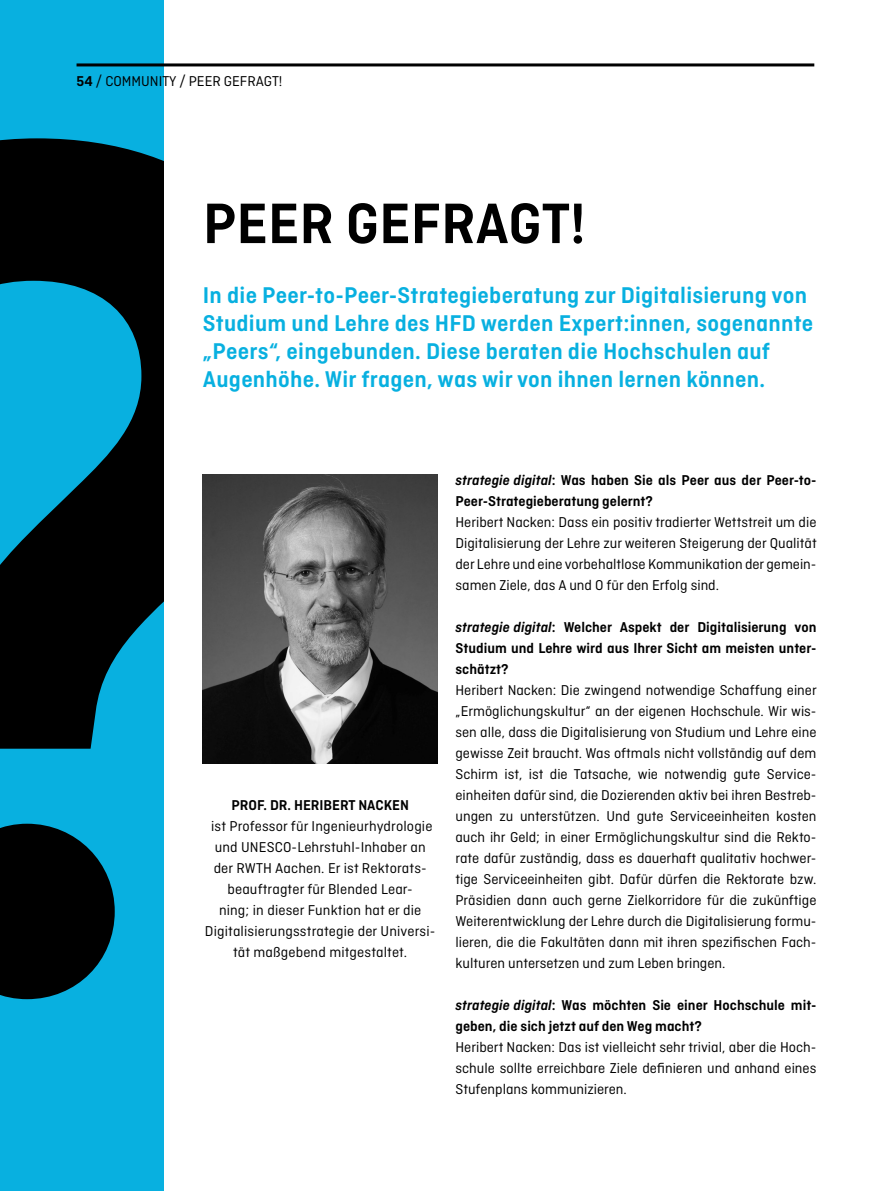
<style>
.page{position:relative;width:893px;height:1191px;background:#fff}
.page>*{position:absolute;margin:0;border:0;box-sizing:border-box;transform-origin:0 0}
.ueberschrift_versal{font:600 60px "Ciutadella";color:#000}
.unterueberschrift_16{font:600 24px/27.9px "Ciutadella";letter-spacing:.01em;color:#08b0e0}
.fliesstext_10pt{font:15px/21px "Ciutadella";color:#000}
.zwischenüberschrift{font:600 15px/21px "Ciutadella";color:#000}
.autorenname_zentrier{font:15px/21px "Ciutadella";letter-spacing:.01em;color:#000;text-align:center}
.autorenname_zentrier-2{font:600 15px "Ciutadella";color:#000}
.s1{font-weight:600}
.s2{font-style:italic}
</style>
<div class="page">
<img style="left:203px;top:474px;width:234px;height:289px">
<div style="left:0;top:0;width:164px;height:1191px;background:#08b0e0"></div>
<svg style="left:0;top:138px;width:164px;height:861px;fill:#000"></svg>
<hr style="left:77px;top:63px;width:737px;height:3px;background:#000">
<p class="fliesstext_10pt" style="left:77px;top:71px;width:207px"><span class="s1">54</span> / COMMUNITY / PEER GEFRAGT!</p>
<p class="ueberschrift_versal" style="left:203px;top:189px;width:384px">PEER GEFRAGT!</p>
<p class="unterueberschrift_16" style="left:203px;top:281px;width:612px">In die Peer-to-Peer-Strategieberatung zur Digitalisierung von Studium und Lehre des HFD werden Expert:innen, sogenannte „Peers“, eingebunden. Diese beraten die Hochschulen auf Augenhöhe. Wir fragen, was wir von ihnen lernen können.</p>
<p class="autorenname_zentrier-2" style="left:231px;top:797px;width:179px">PROF. DR. HERIBERT NACKEN</p>
<p class="autorenname_zentrier" style="left:205px;top:816px;width:232px">ist Professor für Ingenieurhydrologie und UNESCO-Lehrstuhl-Inhaber an der RWTH Aachen. Er ist Rektorats&shy;beauftragter für Blended Lear-<br>ning; in dieser Funktion hat er die Digitalisierungsstrategie der Universi&shy;tät maßgebend mitgestaltet.</p>
<p class="zwischenüberschrift" style="left:455px;top:469px;width:361px"><span class="s2">strategie digital</span>: Was haben Sie als Peer aus der Peer-to-<br>Peer-Strategieberatung gelernt?</p>
<p class="fliesstext_10pt" style="left:455px;top:511px;width:363px">Heribert Nacken: Dass ein positiv tradierter Wettstreit um die Digitalisierung der Lehre zur weiteren Steigerung der Qualität der Lehre und eine vorbehaltlose Kommunikation der gemein&shy;samen Ziele, das A und O für den Erfolg sind.</p>
<p class="zwischenüberschrift" style="left:455px;top:616px;width:362px;text-align:justify"><span class="s2">strategie digital</span>: Welcher Aspekt der Digitalisierung von Studium und Lehre wird aus Ihrer Sicht am meisten unter&shy;schätzt?</p>
<p class="fliesstext_10pt" style="left:455px;top:679px;width:363px">Heribert Nacken: Die zwingend notwendige Schaffung einer „Ermöglichungskultur“ an der eigenen Hochschule. Wir wis&shy;sen alle, dass die Digitalisierung von Studium und Lehre eine gewisse Zeit braucht. Was oftmals nicht vollständig auf dem Schirm ist, ist die Tatsache, wie notwendig gute Service&shy;einheiten dafür sind, die Dozierenden aktiv bei ihren Bestreb&shy;ungen zu unterstützen. Und gute Serviceeinheiten kosten auch ihr Geld; in einer Ermöglichungskultur sind die Rekto&shy;rate dafür zuständig, dass es dauerhaft qualitativ hochwer&shy;tige Serviceeinheiten gibt. Dafür dürfen die Rektorate bzw.<br>Präsidien dann auch gerne Zielkorridore für die zukünftige Weiterentwicklung der Lehre durch die Digitalisierung formu&shy;lieren, die die Fakultäten dann mit ihren spezifischen Fach&shy;kulturen untersetzen und zum Leben bringen.</p>
<p class="zwischenüberschrift" style="left:455px;top:994px;width:362px"><span class="s2">strategie digital</span>: Was möchten Sie einer Hochschule mit&shy;geben, die sich jetzt auf den Weg macht?</p>
<p class="fliesstext_10pt" style="left:455px;top:1036px;width:362px;text-align:justify">Heribert Nacken: Das ist vielleicht sehr trivial, aber die Hoch&shy;schule sollte erreichbare Ziele definieren und anhand eines Stufenplans kommunizieren.</p>
</div>
